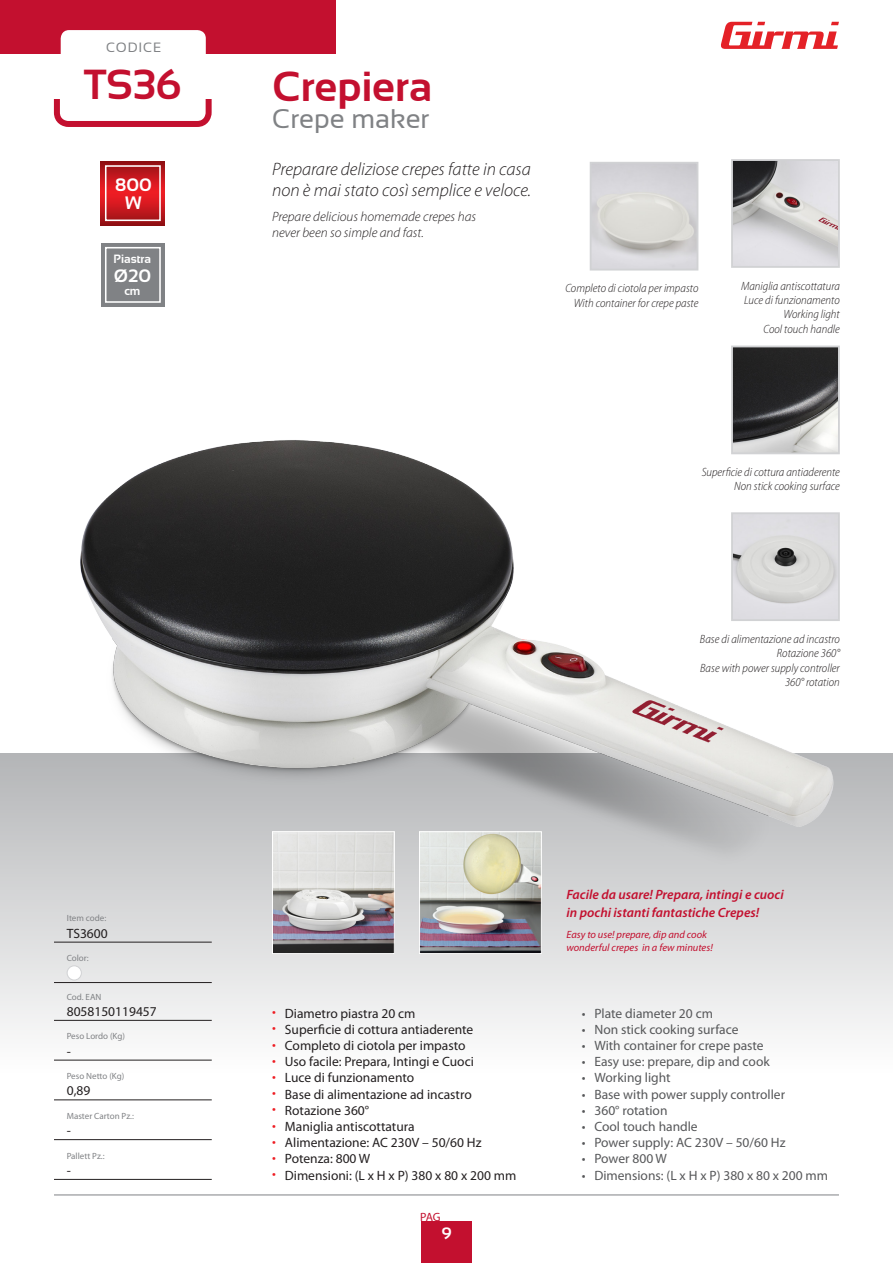
<style>
.page{position:relative;width:893px;height:1263px;background:#fff}
.page>*{position:absolute;margin:0;border:0;box-sizing:border-box;transform-origin:0 0}
.t1{font:700 42px "Sansation";color:#c3102f}
.t2{font:27px "Sansation";color:#808285}
.t3{font:italic 300 18px "Myriad Pro";color:#231f20}
.t4{font:700 18px "Sansation";color:#fff}
.t5{font:700 16.5px "Sansation";color:#fff}
.TAB_filo{font:13.5px "Myriad Pro";color:#231f20}
.t6{font:13.5px "Myriad Pro";color:#57585a}
.t7{font:italic 600 13.5px "Myriad Pro";color:#c3102f}
.t8{font:italic 300 13.5px "Myriad Pro";color:#231f20}
.t9{font:13.5px "Sansation";letter-spacing:.06em;color:#808285}
.t10{font:italic 300 semi-condensed 12px "Myriad Pro";color:#231f20}
.t11{font:700 12px "Sansation";color:#fff}
.t12{font:12px "Myriad Pro";color:#c3102f}
.t13{font:italic 10.5px "Myriad Pro";color:#c3102f}
.t14{font:9px "Myriad Pro";color:#808285}
.s1{color:#ee1d23}
</style>
<div class="page">
<div style="left:0;top:753px;width:893px;height:319px;background:linear-gradient(to bottom,#b3b5b7,#fdfdfd)"></div>
<div style="left:0;top:0;width:335px;height:54px;background:#c3102f"></div>
<div style="left:421px;top:1221px;width:51px;height:42px;background:#c3102f"></div>
<svg style="left:721px;top:22px;width:118px;height:27px"></svg>
<hr style="left:54px;top:1194px;width:785px;height:1px;background:#808285">
<div style="left:54px;top:75px;width:158px;height:52px;border:6px solid #c3102f;border-radius:12px"></div>
<div style="left:47px;top:64px;width:172px;height:35px;background:#fff"></div>
<div style="left:61px;top:30px;width:145px;height:51px;background:#fff;border-radius:9px"></div>
<hr style="left:54px;top:942px;width:158px;height:1px;background:#231f20">
<hr style="left:54px;top:982px;width:158px;height:1px;background:#231f20">
<hr style="left:54px;top:1020px;width:158px;height:1px;background:#231f20">
<hr style="left:54px;top:1060px;width:158px;height:1px;background:#231f20">
<hr style="left:54px;top:1099px;width:158px;height:1px;background:#231f20">
<hr style="left:54px;top:1139px;width:158px;height:1px;background:#231f20">
<hr style="left:54px;top:1179px;width:158px;height:1px;background:#231f20">
<div style="left:67px;top:966px;width:14px;height:14px;background:#fff;border-radius:50%"></div>
<div style="left:67px;top:965px;width:15px;height:15px;border:1px solid #d1d2d4;border-radius:50%"></div>
<svg style="left:101px;top:161px;width:64px;height:64px;background:#c6171d"></svg>
<div style="left:105px;top:165px;width:56px;height:56px;border:2px solid #fff"></div>
<div style="left:101px;top:243px;width:64px;height:64px;background:#808285"></div>
<div style="left:105px;top:247px;width:56px;height:56px;border:2px solid #fff"></div>
<img style="left:31px;top:440px;width:831px;height:436px">
<img style="left:734px;top:349px;width:103px;height:102px">
<div style="left:731px;top:346px;width:109px;height:108px;border:2px solid #d1d2d4"></div>
<img style="left:593px;top:165px;width:102px;height:103px">
<div style="left:590px;top:162px;width:108px;height:109px;border:2px solid #d1d2d4"></div>
<img style="left:734px;top:162px;width:103px;height:103px">
<div style="left:731px;top:159px;width:109px;height:109px;border:2px solid #d1d2d4"></div>
<img style="left:734px;top:515px;width:103px;height:103px">
<div style="left:731px;top:512px;width:109px;height:109px;border:2px solid #d1d2d4"></div>
<img style="left:421px;top:833px;width:119px;height:119px">
<div style="left:419px;top:831px;width:123px;height:123px;border:1px solid #fff"></div>
<img style="left:274px;top:833px;width:119px;height:119px">
<div style="left:272px;top:831px;width:123px;height:123px;border:1px solid #fff"></div>
<p class="t9" style="left:106px;top:40px;width:57px">CODICE</p>
<p class="t1" style="left:84px;top:61px;width:98px">TS36</p>
<p class="t4" style="left:115px;top:175px;width:38px">800</p>
<p class="t4" style="left:125px;top:193px;width:18px">W</p>
<p class="t11" style="left:114px;top:252px;width:39px">Piastra</p>
<p class="t4" style="left:114px;top:266px;width:39px">Ø20</p>
<p class="t11" style="left:124px;top:284px;width:18px">cm</p>
<p class="t14" style="left:67px;top:913px;width:41px">Item code:</p>
<p class="TAB_filo" style="left:67px;top:926px;width:42px">TS3600</p>
<p class="t14" style="left:67px;top:953px;width:24px">Color:</p>
<p class="t14" style="left:67px;top:992px;width:36px">Cod. EAN</p>
<p class="TAB_filo" style="left:67px;top:1004px;width:92px">8058150119457</p>
<p class="t14" style="left:67px;top:1031px;width:60px">Peso Lordo (Kg)</p>
<p class="TAB_filo" style="left:67px;top:1044px;width:6px">-</p>
<p class="t14" style="left:67px;top:1071px;width:59px">Peso Netto (Kg)</p>
<p class="TAB_filo" style="left:67px;top:1083px;width:25px">0,89</p>
<p class="t14" style="left:67px;top:1111px;width:69px">Master Carton Pz.:</p>
<p class="TAB_filo" style="left:67px;top:1123px;width:6px">-</p>
<p class="t14" style="left:67px;top:1151px;width:39px">Pallett Pz.:</p>
<p class="TAB_filo" style="left:67px;top:1163px;width:6px">-</p>
<p class="t1" style="left:272px;top:63px;width:162px">Crepiera</p>
<p class="t2" style="left:272px;top:103px;width:159px">Crepe maker</p>
<p class="t3" style="left:272px;top:159px;width:260px">Preparare deliziose crepes fatte in casa</p>
<p class="t3" style="left:272px;top:181px;width:260px">non è mai stato così semplice e veloce.</p>
<p class="t8" style="left:272px;top:209px;width:206px">Prepare delicious homemade crepes has</p>
<p class="t8" style="left:272px;top:226px;width:153px">never been so simple and fast.</p>
<p class="t10" style="left:565px;top:282px;width:135px">Completo di ciotola per impasto</p>
<p class="t10" style="left:574px;top:296px;width:126px">With container for crepe paste</p>
<p class="t10" style="left:741px;top:279px;width:100px">Maniglia antiscottatura</p>
<p class="t10" style="left:744px;top:294px;width:97px">Luce di funzionamento</p>
<p class="t10" style="left:783px;top:308px;width:58px">Working light</p>
<p class="t10" style="left:763px;top:322px;width:78px">Cool touch handle</p>
<p class="t10" style="left:702px;top:466px;width:140px">Superficie di cottura antiaderente</p>
<p class="t10" style="left:734px;top:480px;width:107px">Non stick cooking surface</p>
<p class="t10" style="left:700px;top:632px;width:141px">Base di alimentazione ad incastro</p>
<p class="t10" style="left:777px;top:647px;width:64px">Rotazione 360°</p>
<p class="t10" style="left:700px;top:661px;width:141px">Base with power supply controller</p>
<p class="t10" style="left:785px;top:676px;width:56px">360° rotation</p>
<p class="TAB_filo" style="left:272px;top:1006px;width:145px"><span class="s1">•</span> Diametro piastra 20 cm</p>
<p class="TAB_filo" style="left:272px;top:1022px;width:203px"><span class="s1">•</span> Superficie di cottura antiaderente</p>
<p class="TAB_filo" style="left:272px;top:1038px;width:195px"><span class="s1">•</span> Completo di ciotola per impasto</p>
<p class="TAB_filo" style="left:272px;top:1054px;width:203px"><span class="s1">•</span> Uso facile: Prepara, Intingi e Cuoci</p>
<p class="TAB_filo" style="left:272px;top:1070px;width:144px"><span class="s1">•</span> Luce di funzionamento</p>
<p class="TAB_filo" style="left:272px;top:1087px;width:201px"><span class="s1">•</span> Base di alimentazione ad incastro</p>
<p class="TAB_filo" style="left:272px;top:1103px;width:98px"><span class="s1">•</span> Rotazione 360°</p>
<p class="TAB_filo" style="left:272px;top:1119px;width:144px"><span class="s1">•</span> Maniglia antiscottatura</p>
<p class="TAB_filo" style="left:272px;top:1135px;width:211px"><span class="s1">•</span> Alimentazione: AC 230V – 50/60 Hz</p>
<p class="TAB_filo" style="left:272px;top:1151px;width:100px"><span class="s1">•</span> Potenza: 800 W</p>
<p class="TAB_filo" style="left:272px;top:1168px;width:246px"><span class="s1">•</span> Dimensioni: (L x H x P) 380 x 80 x 200 mm</p>
<p class="t12" style="left:420px;top:1211px;width:22px">PAG</p>
<p class="t5" style="left:441px;top:1224px;width:12px">9</p>
<p class="t7" style="left:566px;top:887px;width:219px">Facile da usare! Prepara, intingi e cuoci</p>
<p class="t7" style="left:566px;top:905px;width:194px">in pochi istanti fantastiche Crepes!</p>
<p class="t13" style="left:566px;top:929px;width:142px">Easy to use! prepare, dip and cook</p>
<p class="t13" style="left:566px;top:942px;width:148px">wonderful crepes in a few minutes!</p>
<p class="t6" style="left:582px;top:1006px;width:133px">• Plate diameter 20 cm</p>
<p class="t6" style="left:582px;top:1022px;width:158px">• Non stick cooking surface</p>
<p class="t6" style="left:582px;top:1038px;width:183px">• With container for crepe paste</p>
<p class="t6" style="left:582px;top:1054px;width:190px">• Easy use: prepare, dip and cook</p>
<p class="t6" style="left:582px;top:1070px;width:91px">• Working light</p>
<p class="t6" style="left:582px;top:1087px;width:205px">• Base with power supply controller</p>
<p class="t6" style="left:582px;top:1103px;width:87px">• 360° rotation</p>
<p class="t6" style="left:582px;top:1119px;width:118px">• Cool touch handle</p>
<p class="t6" style="left:582px;top:1135px;width:205px">• Power supply: AC 230V – 50/60 Hz</p>
<p class="t6" style="left:582px;top:1151px;width:87px">• Power 800 W</p>
<p class="t6" style="left:582px;top:1168px;width:248px">• Dimensions: (L x H x P) 380 x 80 x 200 mm</p>
</div>
